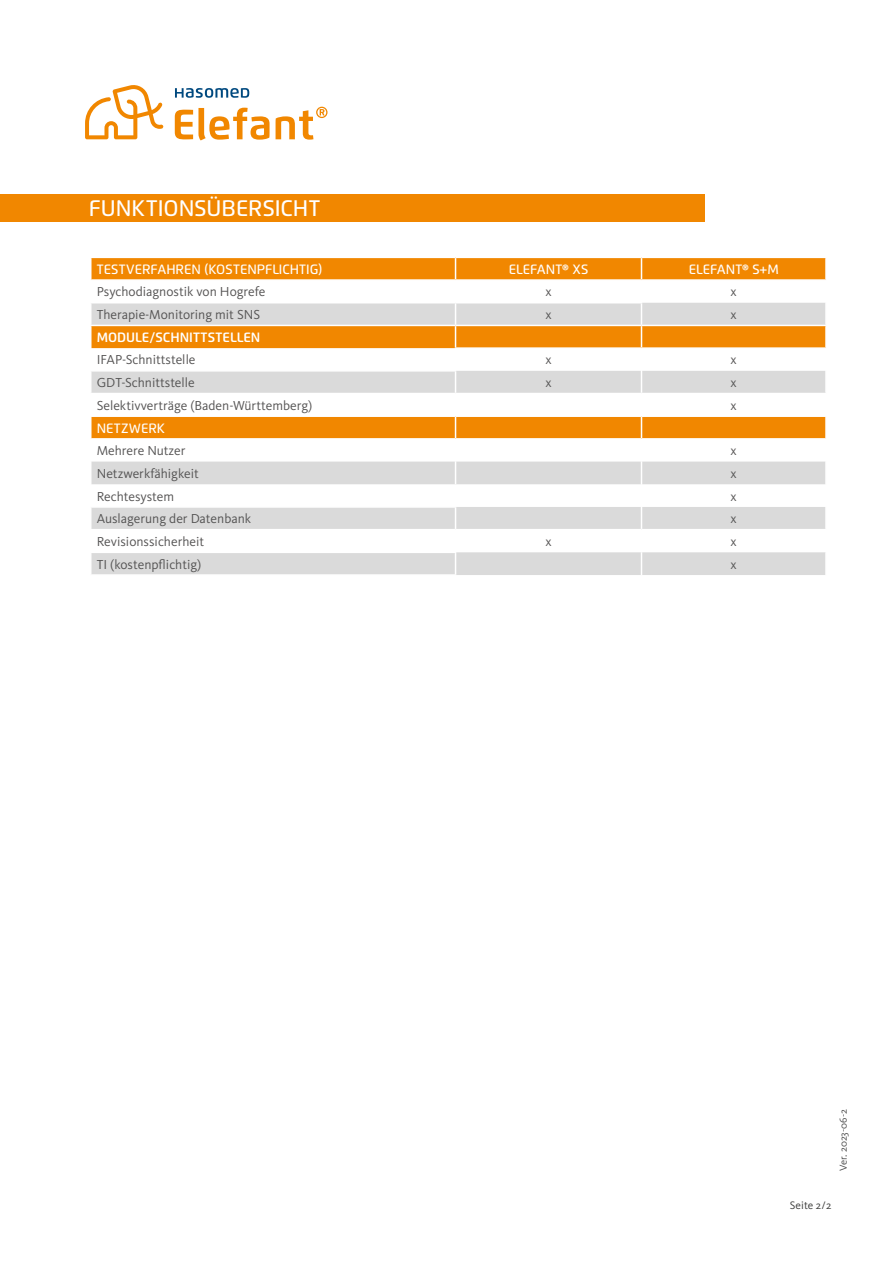
<style>
.page{position:relative;width:893px;height:1263px;background:#fff}
.page>*{position:absolute;margin:0;border:0;box-sizing:border-box;transform-origin:0 0}
.t1{font:500 22.5px "Flexo";color:#fff}
.t2{font:13.5px "Kievit Pro";color:#555454}
.t3{font:500 13.5px "Flexo";color:#fff}
.t4{font:600 13.5px "Flexo";color:#fff}
.t5{font:11.25px "Kievit Pro";letter-spacing:.005em;color:#3c3c3b}
.t6{font:10.5px "Kievit Pro";letter-spacing:-.005em;color:#4d4d4d}
.s1{font-weight:800}
</style>
<div class="page">
<div style="left:92px;top:258px;width:733px;height:21px;background:#f18700"></div>
<svg style="left:92px;top:303px;width:733px;height:272px;fill:#dadada"></svg>
<svg style="left:92px;top:394px;width:733px;height:158px"></svg>
<hr style="left:455px;top:347px;width:186px;height:2px;background:#fff">
<hr style="left:456px;top:393px;width:185px;height:1px;background:#fff">
<hr style="left:641px;top:393px;width:186px;height:1px;background:#fff">
<hr style="left:456px;top:415px;width:185px;height:2px;background:#fff">
<hr style="left:641px;top:415px;width:186px;height:2px;background:#fff">
<hr style="left:456px;top:438px;width:185px;height:2px;background:#fff">
<hr style="left:641px;top:438px;width:186px;height:2px;background:#fff">
<hr style="left:456px;top:529px;width:185px;height:1px;background:#fff">
<hr style="left:641px;top:529px;width:186px;height:1px;background:#fff">
<hr style="left:90px;top:325px;width:366px;height:1px;background:#fff">
<svg style="left:455px;top:372px;width:1px;height:112px"></svg>
<svg style="left:455px;top:508px;width:1px;height:21px"></svg>
<svg style="left:455px;top:553px;width:1px;height:21px"></svg>
<hr style="left:641px;top:325px;width:186px;height:1px;background:#fff">
<hr style="left:641px;top:347px;width:186px;height:2px;background:#fff">
<svg style="left:455px;top:258px;width:1px;height:89px"></svg>
<svg style="left:641px;top:258px;width:1px;height:317px"></svg>
<hr style="left:456px;top:325px;width:185px;height:1px;background:#fff">
<hr style="left:90px;top:438px;width:366px;height:2px;background:#fff">
<hr style="left:90px;top:302px;width:366px;height:1px;background:#fff">
<hr style="left:90px;top:370px;width:366px;height:2px;background:#fff">
<hr style="left:90px;top:415px;width:366px;height:2px;background:#fff">
<hr style="left:90px;top:506px;width:366px;height:2px;background:#fff">
<hr style="left:90px;top:552px;width:366px;height:1px;background:#fff">
<hr style="left:90px;top:529px;width:366px;height:1px;background:#fff">
<hr style="left:90px;top:574px;width:366px;height:2px;background:#fff">
<hr style="left:90px;top:393px;width:366px;height:1px;background:#fff">
<div style="left:0;top:194px;width:704px;height:27px;background:#f18700"></div>
<svg style="left:175px;top:108px;width:95px;height:32px"></svg>
<svg style="left:276px;top:107px;width:51px;height:33px"></svg>
<svg style="left:85px;top:85px;width:78px;height:54px"></svg>
<svg style="left:175px;top:88px;width:74px;height:10px"></svg>
<h1 class="t1" style="left:89px;top:194px;width:233px">FUNKTIONSÜBERSICHT</h1>
<p class="t3" style="left:97px;top:261px;width:227px">TESTVERFAHREN (KOSTENPFLICHTIG)</p>
<p class="t3" style="left:509px;top:261px;width:81px">ELEFANT<span class="s1">®</span> XS</p>
<p class="t3" style="left:689px;top:261px;width:92px">ELEFANT<span class="s1">®</span> S+M</p>
<p class="t2" style="left:97px;top:284px;width:170px">Psychodiagnostik von Hogrefe</p>
<p class="t2" style="left:545px;top:284px;width:8px">x</p>
<p class="t2" style="left:731px;top:284px;width:8px">x</p>
<p class="t2" style="left:97px;top:306px;width:165px">Therapie-Monitoring mit SNS</p>
<p class="t2" style="left:545px;top:306px;width:8px">x</p>
<p class="t2" style="left:731px;top:306px;width:8px">x</p>
<p class="t4" style="left:97px;top:329px;width:165px">MODULE/SCHNITTSTELLEN</p>
<p class="t2" style="left:97px;top:352px;width:100px">IFAP-Schnittstelle</p>
<p class="t2" style="left:545px;top:352px;width:8px">x</p>
<p class="t2" style="left:731px;top:352px;width:8px">x</p>
<p class="t2" style="left:97px;top:374px;width:100px">GDT-Schnittstelle</p>
<p class="t2" style="left:545px;top:374px;width:8px">x</p>
<p class="t2" style="left:731px;top:374px;width:8px">x</p>
<p class="t2" style="left:97px;top:397px;width:217px">Selektivverträge (Baden-Württemberg)</p>
<p class="t2" style="left:731px;top:397px;width:8px">x</p>
<p class="t3" style="left:97px;top:420px;width:70px">NETZWERK</p>
<p class="t2" style="left:97px;top:443px;width:90px">Mehrere Nutzer</p>
<p class="t2" style="left:731px;top:443px;width:8px">x</p>
<p class="t2" style="left:97px;top:465px;width:104px">Netzwerkfähigkeit</p>
<p class="t2" style="left:731px;top:465px;width:8px">x</p>
<p class="t2" style="left:97px;top:488px;width:79px">Rechtesystem</p>
<p class="t2" style="left:731px;top:488px;width:8px">x</p>
<p class="t2" style="left:97px;top:511px;width:156px">Auslagerung der Datenbank</p>
<p class="t2" style="left:731px;top:511px;width:8px">x</p>
<p class="t2" style="left:97px;top:533px;width:109px">Revisionssicherheit</p>
<p class="t2" style="left:545px;top:533px;width:8px">x</p>
<p class="t2" style="left:731px;top:533px;width:8px">x</p>
<p class="t2" style="left:97px;top:556px;width:106px">TI (kostenpflichtig)</p>
<p class="t2" style="left:731px;top:556px;width:8px">x</p>
<p class="t6" style="left:837px;top:1171px;width:63px;rotate:-90deg">Ver. 2023-06-2</p>
<p class="t5" style="left:790px;top:1198px;width:43px">Seite 2/2</p>
</div>
